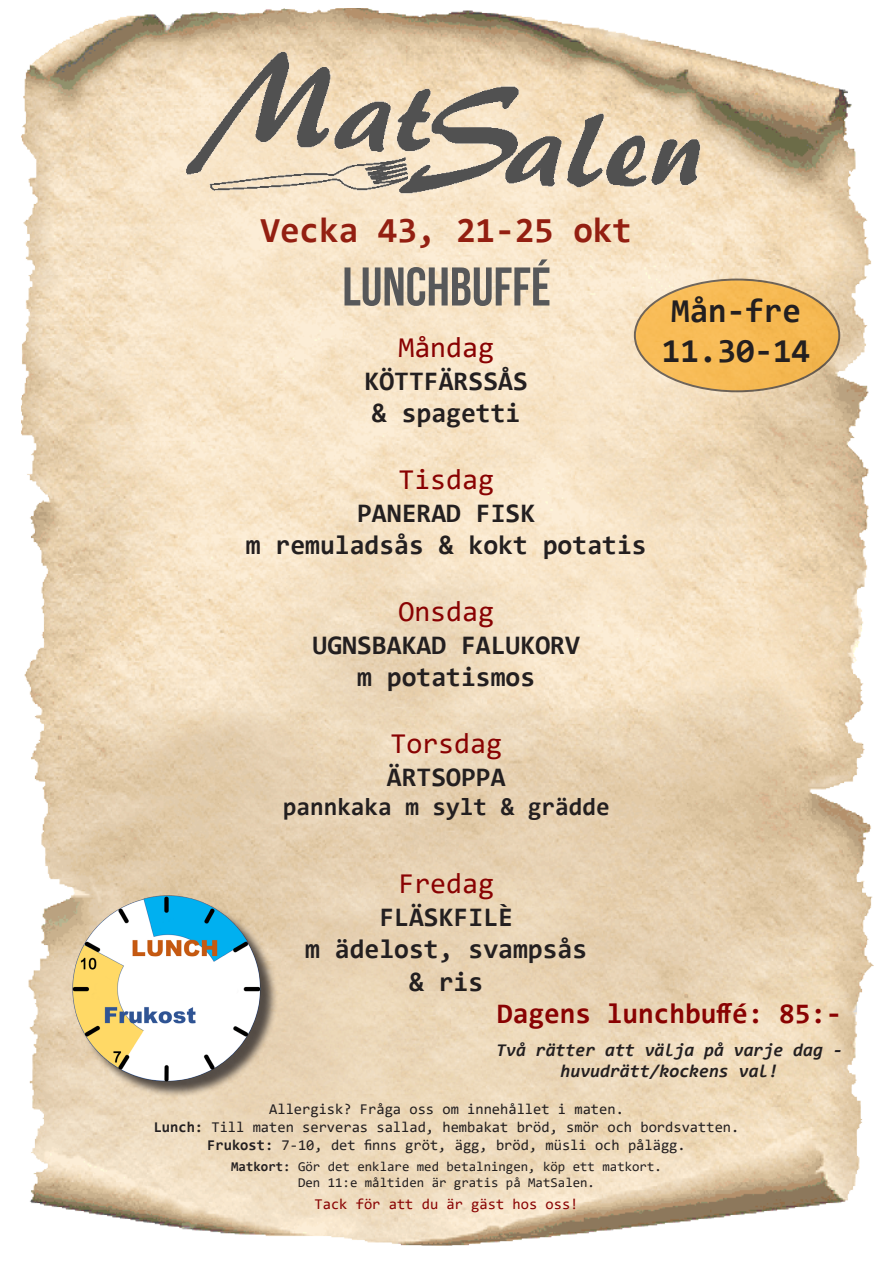
<style>
.page{position:relative;width:893px;height:1263px;background:#fff}
.page>*{position:absolute;margin:0;border:0;box-sizing:border-box;transform-origin:0 0}
.t1{font:54.3px "Bebas Neue";color:#57585a}
.t2{font:700 35.55px "Consolas";color:#931f11}
.t3{font:700 33.75px "Consolas";color:#231f20}
.t4{font:28.95px "Consolas";color:#890202}
.t5{font:700 28.5px "Consolas";color:#890202}
.t6{font:700 27px "Consolas";color:#231f20}
.t7{font:700 24.75px "Consolas";color:#231f20}
.t8{font:italic 700 18px "Consolas";color:#231f20}
.t9{font:15px "Consolas";color:#231f20}
.t10{font:15px "Consolas";color:#890202}
.t11{font:13.5px "Consolas";color:#231f20}
.s1{font-weight:700}
</style>
<div class="page">
<img style="left:21px;top:9px;width:853px;height:1237px">
<img style="left:175px;top:39px;width:543px;height:176px">
<div style="left:75px;top:898px;width:203px;height:200px;background:#231f20;opacity:.75"></div>
<img style="left:67px;top:890px;width:201px;height:197px">
<div style="left:635px;top:280px;width:204px;height:111px;background:#f7ba54;border-radius:50%"></div>
<p class="t2" style="left:261px;top:207px;width:373px">Vecka 43, 21-25 okt</p>
<p class="t1" style="left:342px;top:257px;width:210px">LUNCHBUFFÉ</p>
<p class="t4" style="left:398px;top:328px;width:97px">Måndag</p>
<p class="t6" style="left:365px;top:364px;width:165px">KÖTTFÄRSSÅS</p>
<p class="t6" style="left:372px;top:396px;width:150px">&amp; spagetti</p>
<p class="t4" style="left:398px;top:460px;width:97px">Tisdag</p>
<p class="t6" style="left:357px;top:496px;width:180px">PANERAD FISK</p>
<p class="t6" style="left:246px;top:528px;width:402px">m remuladsås &amp; kokt potatis</p>
<p class="t4" style="left:398px;top:592px;width:97px">Onsdag</p>
<p class="t6" style="left:313px;top:628px;width:269px">UGNSBAKAD FALUKORV</p>
<p class="t6" style="left:357px;top:660px;width:180px">m potatismos</p>
<p class="t4" style="left:390px;top:724px;width:113px">Torsdag</p>
<p class="t6" style="left:387px;top:760px;width:120px">ÄRTSOPPA</p>
<p class="t7" style="left:283px;top:791px;width:328px">pannkaka m sylt &amp; grädde</p>
<p class="t3" style="left:671px;top:289px;width:131px">Mån-fre</p>
<p class="t3" style="left:662px;top:330px;width:150px">11.30-14</p>
<p class="t4" style="left:398px;top:864px;width:97px">Fredag</p>
<p class="t6" style="left:379px;top:900px;width:135px">FLÄSKFILÈ</p>
<p class="t6" style="left:305px;top:932px;width:284px">m ädelost, svampsås</p>
<p class="t6" style="left:409px;top:964px;width:76px">&amp; ris</p>
<p class="t5" style="left:497px;top:996px;width:346px">Dagens lunchbuffé: 85:-</p>
<p class="t8" style="left:496px;top:1037px;width:348px">Två rätter att välja på varje dag -</p>
<p class="t8" style="left:561px;top:1058px;width:219px">huvudrätt/kockens val!</p>
<p class="t9" style="left:269px;top:1098px;width:356px">Allergisk? Fråga oss om innehållet i maten.</p>
<p class="t9" style="left:154px;top:1116px;width:587px"><span class="s1">Lunch:</span> Till maten serveras sallad, hembakat bröd, smör och bordsvatten.</p>
<p class="t9" style="left:207px;top:1134px;width:480px"><span class="s1">Frukost:</span> 7-10, det finns gröt, ägg, bröd, müsli och pålägg.</p>
<p class="t11" style="left:231px;top:1157px;width:432px"><span class="s1">Matkort:</span> Gör det enklare med betalningen, köp ett matkort.</p>
<p class="t11" style="left:298px;top:1174px;width:298px">Den 11:e måltiden är gratis på MatSalen.</p>
<p class="t10" style="left:315px;top:1194px;width:266px">Tack för att du är gäst hos oss!</p>
</div>
